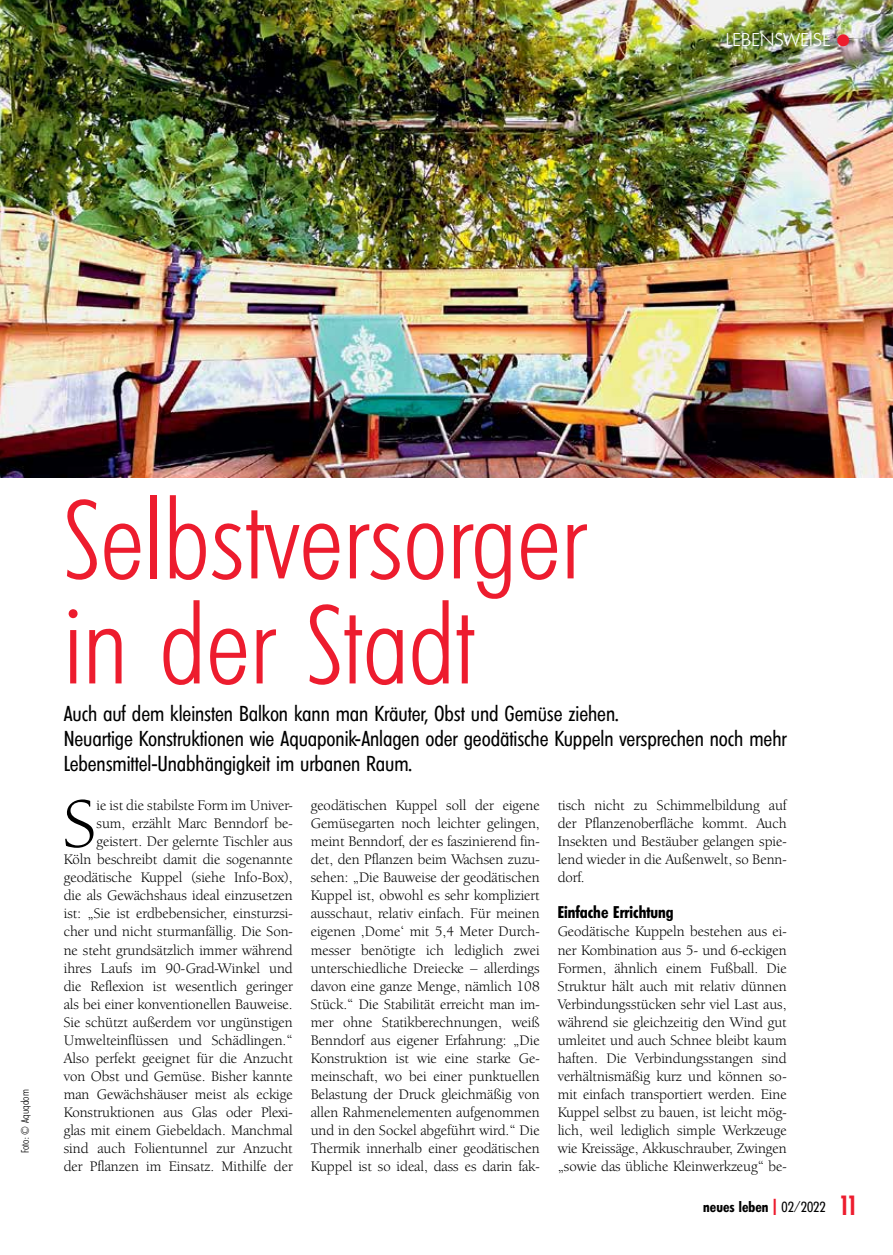
<style>
.page{position:relative;width:893px;height:1255px;background:#fff}
.page>*{position:absolute;margin:0;border:0;box-sizing:border-box;transform-origin:0 0}
.t1{font:300 108px/105px "Climerick";color:#ed1c2e}
.t2{font:71.85px "Berkeley Oldstyle IT Cby BT";color:#000}
.t3{font:21px/25.2px "Climerick";letter-spacing:-.005em;color:#000}
.t4{font:300 18px "Limerick";letter-spacing:.02em;color:#fff}
.t5{font:600 16.5px "Climerick";color:#000}
.t6{font:15px/18px "Berkeley Oldstyle IT Cby BT";color:#000;text-align:justify}
.t7{font:600 14.25px "Climerick";color:#000}
.t8{font:300 10.5px "Climerick";color:#000}
.s1{color:#ed1c2e}
.s2{font-weight:400;font-size:22.5px;color:#ed1c2e}
.s3{font-weight:400}
.s4{font-weight:500;font-size:27px;color:#ed1c2e}
</style>
<div class="page">
<img style="left:0;top:0;width:893px;height:477px">
<p class="t4" style="left:726px;top:29px;width:126px">LEBENSWEISE <span class="s1">●</span></p>
<p class="t8" style="left:19px;top:1152px;width:65px;rotate:-90deg">Foto: © Aquqdom</p>
<h1 class="t1" style="left:64px;top:492px;width:524px">Selbstversorger in der Stadt</h1>
<h3 class="t3" style="left:64px;top:702px;width:724px">Auch auf dem kleinsten Balkon kann man Kräuter, Obst und Gemüse ziehen.<br>Neuartige Konstruktionen wie Aquaponik-Anlagen oder geodätische Kuppeln versprechen noch mehr<br>Lebensmittel-Unabhängigkeit im urbanen Raum.</h3>
<h2 class="t2" style="left:64px;top:781px;width:34px">S</h2>
<p class="t6" style="left:64px;top:796px;width:230px;text-align:right">ie ist die stabilste Form im Univer-<br>sum, erzählt Marc Benndorf be&shy;geistert. Der gelernte Tischler aus<br>Köln beschreibt damit die sogenannte geodätische Kuppel (siehe Info-Box), die als Gewächshaus ideal einzusetzen ist: „Sie ist erdbebensicher, einsturzsi&shy;cher und nicht sturmanfällig. Die Son&shy;ne steht grundsätzlich immer während ihres Laufs im 90-Grad-Winkel und die Reflexion ist wesentlich geringer als bei einer konventionellen Bauweise.<br>Sie schützt außerdem vor ungünstigen Umwelteinflüssen und Schädlingen.“ Also perfekt geeignet für die Anzucht von Obst und Gemüse. Bisher kannte man Gewächshäuser meist als eckige Konstruktionen aus Glas oder Plexi&shy;glas mit einem Giebeldach. Manchmal sind auch Folientunnel zur Anzucht der Pflanzen im Einsatz. Mithilfe der</p>
<p class="t6" style="left:311px;top:796px;width:230px">geodätischen Kuppel soll der eigene Gemüsegarten noch leichter gelingen, meint Benndorf, der es faszinierend fin&shy;det, den Pflanzen beim Wachsen zuzu&shy;sehen: „Die Bauweise der geodätischen Kuppel ist, obwohl es sehr kompliziert ausschaut, relativ einfach. Für meinen eigenen ‚Dome‘ mit 5,4 Meter Durch&shy;messer benötigte ich lediglich zwei unterschiedliche Dreiecke – allerdings davon eine ganze Menge, nämlich 108<br>Stück.“ Die Stabilität erreicht man im&shy;mer ohne Statikberechnungen, weiß Benndorf aus eigener Erfahrung: „Die Konstruktion ist wie eine starke Ge&shy;meinschaft, wo bei einer punktuellen Belastung der Druck gleichmäßig von allen Rahmenelementen aufgenommen und in den Sockel abgeführt wird.“ Die Thermik innerhalb einer geodätischen Kuppel ist so ideal, dass es darin fak-</p>
<p class="t6" style="left:558px;top:796px;width:230px">tisch nicht zu Schimmelbildung auf der Pflanzenoberfläche kommt. Auch Insekten und Bestäuber gelangen spie&shy;lend wieder in die Außenwelt, so Benn&shy;dorf.</p>
<p class="t5" style="left:558px;top:903px;width:117px">Einfache Errichtung</p>
<p class="t6" style="left:558px;top:922px;width:230px">Geodätische Kuppeln bestehen aus ei&shy;ner Kombination aus 5- und 6-eckigen Formen, ähnlich einem Fußball. Die Struktur hält auch mit relativ dünnen Verbindungsstücken sehr viel Last aus, während sie gleichzeitig den Wind gut umleitet und auch Schnee bleibt kaum haften. Die Verbindungsstangen sind verhältnismäßig kurz und können so&shy;mit einfach transportiert werden. Eine Kuppel selbst zu bauen, ist leicht mög&shy;lich, weil lediglich simple Werkzeuge wie Kreissäge, Akkuschrauber, Zwingen „sowie das übliche Kleinwerkzeug“ be-</p>
<p class="t7" style="left:703px;top:1198px;width:157px">neues leben <span class="s2">I</span> <span class="s3">02/2022</span> <span class="s4">11</span></p>
</div>
